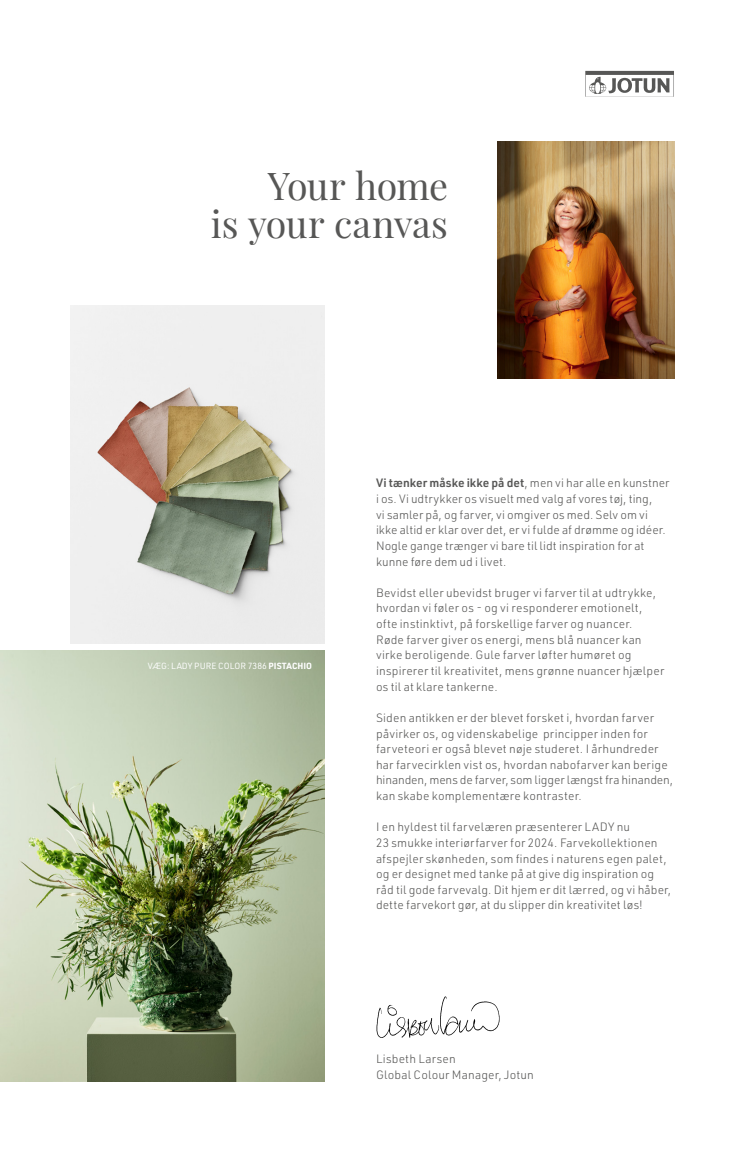
<style>
.page{position:relative;width:745px;height:1152px;background:#fff}
.page>*{position:absolute;margin:0;border:0;box-sizing:border-box;transform-origin:0 0}
.GCC2024_Heading_prod{font:37.5px "Playfair Display";letter-spacing:-.015em;color:#575756}
.GCC2024_Body_text{font:300 11.88px/15.6px "URWDIN";letter-spacing:.01em;color:#575756}
.t1{font:8.75px "URWDIN";color:#fff}
.s1{font-weight:700}
.s2{font-weight:600}
</style>
<div class="page">
<img style="left:376px;top:996px;width:124px;height:42px">
<img style="left:0;top:650px;width:324px;height:431px">
<img style="left:497px;top:142px;width:176px;height:236px">
<img style="left:71px;top:305px;width:253px;height:338px">
<svg style="left:585px;top:71px;width:88px;height:26px"></svg>
<p class="GCC2024_Heading_prod" style="left:267px;top:157px;width:182px">Your home</p>
<p class="GCC2024_Heading_prod" style="left:211px;top:194px;width:238px">is your canvas</p>
<p class="t1" style="left:148px;top:660px;width:166px">VÆG: LADY PURE COLOR 7386 <span class="s1">PISTACHIO</span></p>
<p class="GCC2024_Body_text" style="left:376px;top:475px;width:295px"><span class="s2">Vi tænker måske ikke på det</span>, men vi har alle en kunstner i os. Vi udtrykker os visuelt med valg af vores tøj, ting,<br>vi samler på, og farver, vi omgiver os med. Selv om vi ikke altid er klar over det, er vi fulde af drømme og idéer.<br>Nogle gange trænger vi bare til lidt inspiration for at kunne føre dem ud i livet.</p>
<p class="GCC2024_Body_text" style="left:376px;top:584px;width:290px">Bevidst eller ubevidst bruger vi farver til at udtrykke, hvordan vi føler os - og vi responderer emotionelt, ofte instinktivt, på forskellige farver og nuancer.<br>Røde farver giver os energi, mens blå nuancer kan virke beroligende. Gule farver løfter humøret og inspirerer til kreativitet, mens grønne nuancer hjælper os til at klare tankerne.</p>
<p class="GCC2024_Body_text" style="left:376px;top:709px;width:298px">Siden antikken er der blevet forsket i, hvordan farver påvirker os, og videnskabelige principper inden for farveteori er også blevet nøje studeret. I århundreder har farvecirklen vist os, hvordan nabofarver kan berige hinanden, mens de farver, som ligger længst fra hinanden, kan skabe komplementære kontraster.</p>
<p class="GCC2024_Body_text" style="left:376px;top:819px;width:296px">I en hyldest til farvelæren præsenterer LADY nu<br>23 smukke interiørfarver for 2024. Farvekollektionen afspejler skønheden, som findes i naturens egen palet, og er designet med tanke på at give dig inspiration og råd til gode farvevalg. Dit hjem er dit lærred, og vi håber, dette farvekort gør, at du slipper din kreativitet løs!</p>
<p class="GCC2024_Body_text" style="left:376px;top:1050px;width:81px">Lisbeth Larsen</p>
<p class="GCC2024_Body_text" style="left:376px;top:1066px;width:159px">Global Colour Manager, Jotun</p>
</div>
